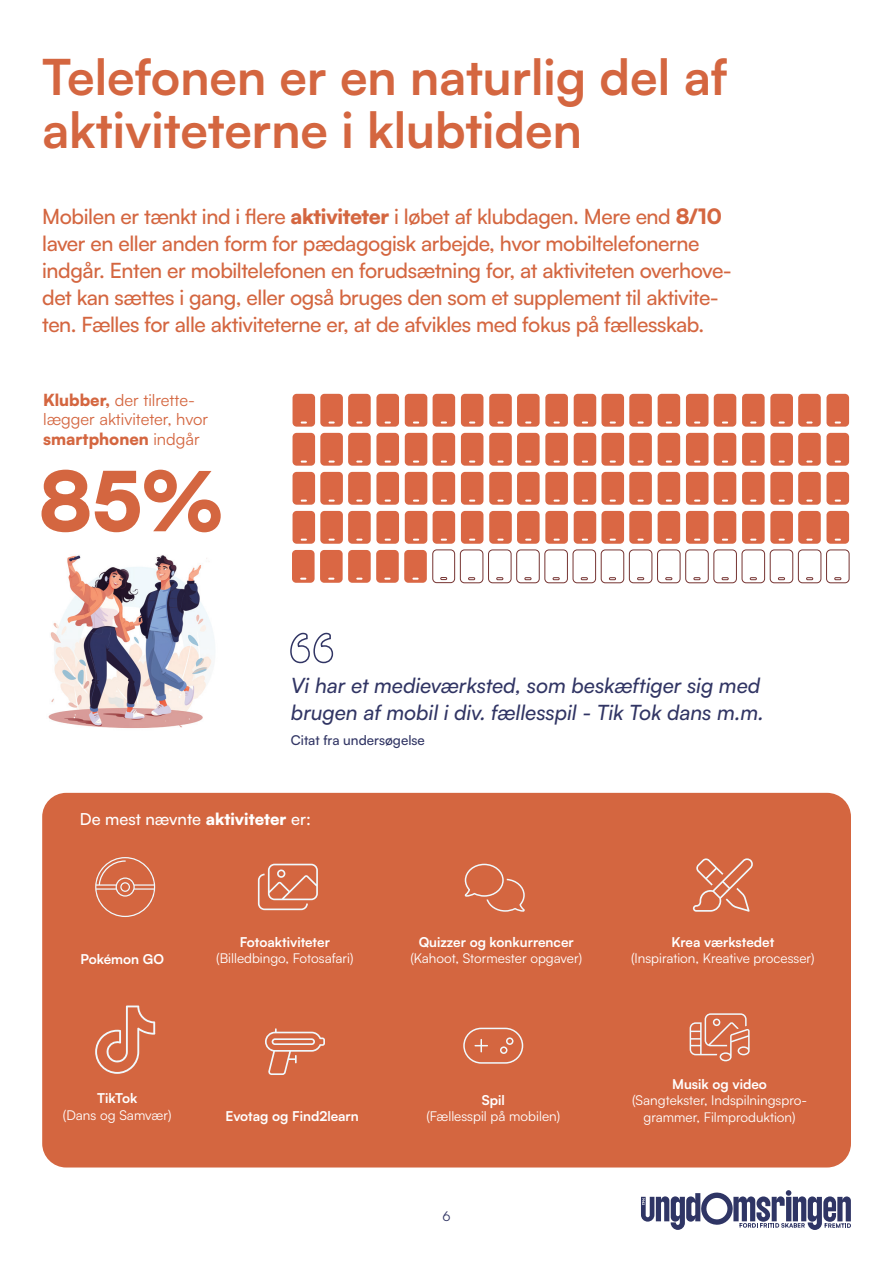
<style>
.page{position:relative;width:893px;height:1263px;background:#fff}
.page>*{position:absolute;margin:0;border:0;box-sizing:border-box;transform-origin:0 0}
.Big_BodyCopy{font:900 81.75px "Satoshi";color:#d46640}
.t1{font:700 49.5px/52.5px "Satoshi";color:#d46640}
.Big_BodyCopy-2{font:500 21px/27px "Satoshi";letter-spacing:-.02em;color:#d46640}
.t2{font:italic 500 21px/27px "Satoshi";color:#313564}
.t3{font:16.5px/19.5px "Satoshi";color:#d46640}
.body_two_columns{font:500 16.5px "Satoshi";color:#fff}
.Folio{font:13.5px/16.5px "Satoshi";color:#fff;text-align:center}
.Folio-2{font:700 13.5px "Satoshi";color:#fff}
.Folio-3{font:500 13.5px "Satoshi";color:#313564}
.t4{font:13.5px "Satoshi";color:#313564}
.s1{font-weight:900}
.s2{font-weight:700}
</style>
<div class="page">
<img style="left:48px;top:555px;width:167px;height:173px">
<svg style="left:641px;top:1190px;width:210px;height:40px"></svg>
<div style="left:786px;top:1197px;width:5px;height:24px;background:#2f3565"></div>
<div style="left:42px;top:793px;width:809px;height:374px;background:#d46640;border-radius:24px"></div>
<svg style="left:293px;top:394px;width:106px;height:33px"></svg>
<svg style="left:461px;top:394px;width:22px;height:33px"></svg>
<svg style="left:433px;top:394px;width:22px;height:33px"></svg>
<svg style="left:405px;top:394px;width:22px;height:33px"></svg>
<svg style="left:489px;top:394px;width:79px;height:33px;background:#e08265"></svg>
<svg style="left:658px;top:394px;width:22px;height:33px"></svg>
<svg style="left:574px;top:394px;width:78px;height:33px;background:#e08164"></svg>
<svg style="left:714px;top:394px;width:22px;height:33px"></svg>
<svg style="left:686px;top:394px;width:22px;height:33px"></svg>
<svg style="left:742px;top:394px;width:107px;height:33px"></svg>
<svg style="left:293px;top:433px;width:106px;height:33px"></svg>
<svg style="left:461px;top:433px;width:22px;height:33px"></svg>
<svg style="left:433px;top:433px;width:22px;height:33px"></svg>
<svg style="left:405px;top:433px;width:22px;height:33px"></svg>
<svg style="left:489px;top:433px;width:79px;height:33px;background:#e08265"></svg>
<svg style="left:658px;top:433px;width:22px;height:33px"></svg>
<svg style="left:574px;top:433px;width:78px;height:33px;background:#e08164"></svg>
<svg style="left:714px;top:433px;width:22px;height:33px"></svg>
<svg style="left:686px;top:433px;width:22px;height:33px"></svg>
<svg style="left:742px;top:433px;width:107px;height:33px"></svg>
<svg style="left:293px;top:472px;width:106px;height:33px"></svg>
<svg style="left:461px;top:472px;width:22px;height:33px"></svg>
<svg style="left:433px;top:472px;width:22px;height:33px"></svg>
<svg style="left:405px;top:472px;width:22px;height:33px"></svg>
<svg style="left:489px;top:472px;width:79px;height:33px;background:#e08265"></svg>
<svg style="left:658px;top:472px;width:22px;height:33px"></svg>
<svg style="left:574px;top:472px;width:78px;height:33px;background:#e08164"></svg>
<svg style="left:714px;top:472px;width:22px;height:33px"></svg>
<svg style="left:686px;top:472px;width:22px;height:33px"></svg>
<svg style="left:742px;top:472px;width:107px;height:33px"></svg>
<svg style="left:258px;top:864px;width:60px;height:46px"></svg>
<svg style="left:690px;top:1013px;width:60px;height:48px"></svg>
<svg style="left:95px;top:857px;width:60px;height:60px"></svg>
<svg style="left:465px;top:864px;width:60px;height:48px"></svg>
<svg style="left:95px;top:1005px;width:60px;height:69px"></svg>
<svg style="left:693px;top:858px;width:60px;height:54px"></svg>
<svg style="left:463px;top:1028px;width:60px;height:36px"></svg>
<svg style="left:265px;top:1028px;width:60px;height:47px"></svg>
<svg style="left:290px;top:633px;width:44px;height:31px"></svg>
<svg style="left:292px;top:511px;width:558px;height:72px"></svg>
<h1 class="t1" style="left:42px;top:48px;width:687px">Telefonen er en naturlig del af aktiviteterne i klubtiden</h1>
<p class="Big_BodyCopy-2" style="left:42px;top:202px;width:691px">Mobilen er tænkt ind i flere <span class="s1">aktiviteter</span> i løbet af klubdagen. Mere end <span class="s1">8/10 </span>laver en eller anden form for pædagogisk arbejde, hvor mobiltelefonerne indgår. Enten er mobiltelefonen en forudsætning for, at aktiviteten overhove&shy;det kan sættes i gang, eller også bruges den som et supplement til aktivite&shy;ten. Fælles for alle aktiviteterne er, at de afvikles med fokus på fællesskab.</p>
<p class="t3" style="left:43px;top:390px;width:167px"><span class="s1">Klubber,</span> der tilrette&shy;lægger aktiviteter, hvor <span class="s1">smartphonen</span> indgår</p>
<p class="Big_BodyCopy" style="left:39px;top:439px;width:186px">85%</p>
<p class="t2" style="left:291px;top:670px;width:474px">Vi har et medieværksted, som beskæftiger sig med brugen af mobil i div. fællesspil - Tik Tok dans m.m.</p>
<p class="Folio-3" style="left:291px;top:730px;width:135px">Citat fra undersøgelse</p>
<p class="body_two_columns" style="left:80px;top:808px;width:233px">De mest nævnte <span class="s1">aktiviteter</span> er:</p>
<p class="Folio-2" style="left:80px;top:949px;width:85px">Pokémon GO</p>
<p class="Folio" style="left:216px;top:933px;width:139px"><span class="s2">Fotoaktiviteter </span>(Billedbingo, Fotosafari)</p>
<p class="Folio" style="left:410px;top:933px;width:173px"><span class="s2">Quizzer og konkurrencer </span>(Kahoot, Stormester opgaver)</p>
<p class="Folio" style="left:631px;top:933px;width:185px"><span class="s2">Krea værkstedet<br></span>(Inspiration, Kreative processer)</p>
<p class="Folio" style="left:63px;top:1089px;width:110px"><span class="s2">TikTok<br></span>(Dans og Samvær)</p>
<p class="Folio" style="left:632px;top:1075px;width:176px"><span class="s2">Musik og video<br></span>(Sangtekster, Indspilningspro-</p>
<p class="Folio" style="left:426px;top:1091px;width:135px"><span class="s2">Spil<br></span>(Fællesspil på mobilen)</p>
<p class="Folio-2" style="left:226px;top:1106px;width:135px">Evotag og Find2learn</p>
<p class="Folio" style="left:644px;top:1108px;width:154px">grammer, Filmproduktion)</p>
<p class="t4" style="left:442px;top:1207px;width:10px">6</p>
</div>
